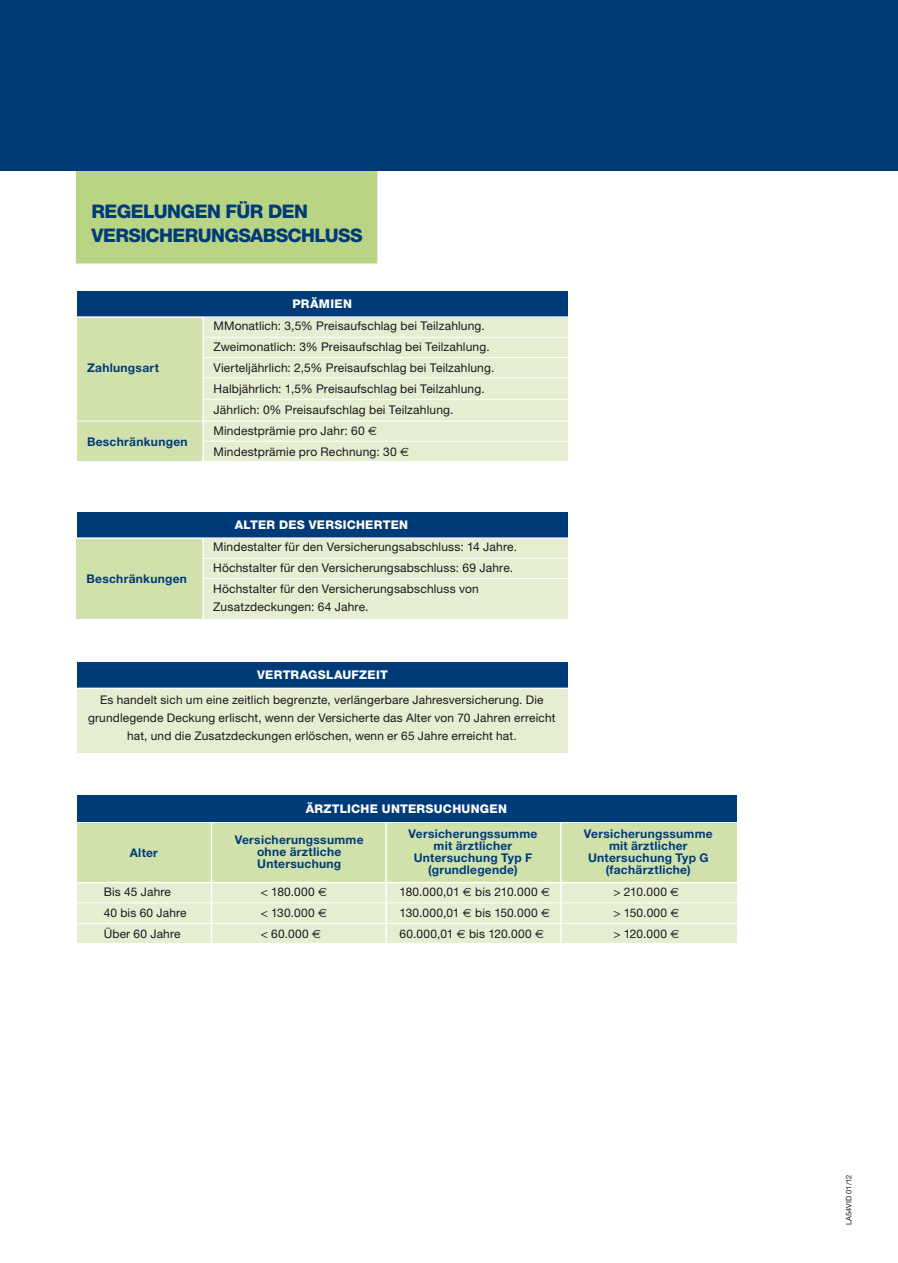
<style>
.page{position:relative;width:898px;height:1263px;background:#fff}
.page>*{position:absolute;margin:0;border:0;box-sizing:border-box;transform-origin:0 0}
.t1{font:800 18.75px/24px "Helvetica Neue";letter-spacing:-.03em;color:#003b79}
.t2{font:12px/21px "Helvetica Neue";letter-spacing:.015em;color:#1a171c}
.t3{font:700 12px/12px "Helvetica Neue";letter-spacing:.025em;color:#003b79;text-align:center}
.t4{font:800 12px "Helvetica Neue";letter-spacing:.025em;color:#fff}
.t5{font:11.85px/17.9px "Helvetica Neue";letter-spacing:.015em;color:#1a171c;text-align:center}
.t6{font:7.5px "Helvetica Neue";color:#1a171c}
.s1{font-family:"Euro Sans"}
</style>
<div class="page">
<div style="left:77px;top:810px;width:659px;height:133px;background:#e5eed1"></div>
<div style="left:76px;top:148px;width:301px;height:115px;background:#b9d482"></div>
<div style="left:0;top:0;width:897px;height:170px;background:#003b79"></div>
<div style="left:77px;top:313px;width:490px;height:148px;background:#e5eed1"></div>
<div style="left:77px;top:291px;width:490px;height:26px;background:#003b79"></div>
<hr style="left:186px;top:337px;width:397px;height:1px;background:#fff">
<hr style="left:186px;top:357px;width:398px;height:1px;background:#fff">
<hr style="left:186px;top:377px;width:400px;height:1px;background:#fff">
<hr style="left:186px;top:399px;width:401px;height:1px;background:#fff">
<hr style="left:186px;top:441px;width:399px;height:1px;background:#fff">
<div style="left:77px;top:684px;width:490px;height:68px;background:#e5eed1"></div>
<div style="left:77px;top:662px;width:490px;height:26px;background:#003b79"></div>
<div style="left:77px;top:317px;width:125px;height:144px;background:#d0e1ab"></div>
<hr style="left:75px;top:316px;width:507px;height:2px;background:#fff">
<hr style="left:75px;top:421px;width:509px;height:1px;background:#fff">
<hr style="left:202px;top:317px;width:2px;height:155px;background:#fff">
<hr style="left:73px;top:902px;width:718px;height:1px;background:#fff">
<hr style="left:73px;top:923px;width:718px;height:1px;background:#fff">
<div style="left:77px;top:534px;width:490px;height:85px;background:#e5eed1"></div>
<div style="left:77px;top:512px;width:490px;height:26px;background:#003b79"></div>
<hr style="left:159px;top:558px;width:412px;height:1px;background:#fff">
<hr style="left:159px;top:578px;width:414px;height:1px;background:#fff">
<div style="left:77px;top:538px;width:126px;height:81px;background:#d0e1ab"></div>
<hr style="left:202px;top:538px;width:2px;height:89px;background:#fff">
<div style="left:77px;top:816px;width:659px;height:67px;background:#d0e1ab"></div>
<hr style="left:64px;top:882px;width:718px;height:1px;background:#fff">
<hr style="left:64px;top:821px;width:718px;height:2px;background:#fff">
<hr style="left:560px;top:815px;width:1px;height:137px;background:#fff">
<hr style="left:385px;top:815px;width:2px;height:137px;background:#fff">
<hr style="left:211px;top:815px;width:1px;height:137px;background:#fff">
<hr style="left:73px;top:688px;width:507px;height:1px;background:#fff">
<hr style="left:75px;top:537px;width:495px;height:2px;background:#fff">
<div style="left:77px;top:796px;width:659px;height:26px;background:#003b79"></div>
<h1 class="t1" style="left:91px;top:199px;width:272px">REGELUNGEN FÜR DEN<br>VERSICHERUNGSABSCHLUSS</h1>
<p class="t3" style="left:87px;top:362px;width:73px">Zahlungsart</p>
<p class="t3" style="left:87px;top:435px;width:102px">Beschränkungen</p>
<p class="t3" style="left:87px;top:573px;width:102px">Beschränkungen</p>
<p class="t4" style="left:292px;top:297px;width:61px">PRÄMIEN</p>
<p class="t2" style="left:213px;top:315px;width:282px">MMonatlich: 3,5% Preisaufschlag bei Teilzahlung.<br>Zweimonatlich: 3% Preisaufschlag bei Teilzahlung.<br>Vierteljährlich: 2,5% Preisaufschlag bei Teilzahlung.<br>Halbjährlich: 1,5% Preisaufschlag bei Teilzahlung.<br>Jährlich: 0% Preisaufschlag bei Teilzahlung.<br>Mindestprämie pro Jahr: 60 <span class="s1">€<br></span>Mindestprämie pro Rechnung: 30 <span class="s1">€</span></p>
<p class="t4" style="left:235px;top:518px;width:175px">ALTER DES VERSICHERTEN</p>
<p class="t2" style="left:213px;top:536px;width:305px">Mindestalter für den Versicherungsabschluss: 14 Jahre.<br>Höchstalter für den Versicherungsabschluss: 69 Jahre.<br>Höchstalter für den Versicherungsabschluss von</p>
<p class="t2" style="left:213px;top:596px;width:157px">Zusatzdeckungen: 64 Jahre.</p>
<p class="t4" style="left:257px;top:668px;width:132px">VERTRAGSLAUFZEIT</p>
<p class="t5" style="left:88px;top:691px;width:469px">Es handelt sich um eine zeitlich begrenzte, verlängerbare Jahresversicherung. Die grundlegende Deckung erlischt, wenn der Versicherte das Alter von 70 Jahren erreicht hat, und die Zusatzdeckungen erlöschen, wenn er 65 Jahre erreicht hat.</p>
<p class="t3" style="left:130px;top:847px;width:30px">Alter</p>
<p class="t4" style="left:306px;top:801px;width:203px">ÄRZTLICHE UNTERSUCHUNGEN</p>
<p class="t3" style="left:235px;top:834px;width:130px">Versicherungssumme ohne ärztliche<br>Untersuchung</p>
<p class="t3" style="left:408px;top:827px;width:130px">Versicherungssumme mit ärztlicher<br>Untersuchung Typ F (grundlegende)</p>
<p class="t3" style="left:583px;top:827px;width:130px">Versicherungssumme mit ärztlicher<br>Untersuchung Typ G (fachärztliche)</p>
<p class="t5" style="left:104px;top:882px;width:69px">Bis 45 Jahre</p>
<p class="t5" style="left:261px;top:882px;width:68px">&lt; 180.000 <span class="s1">€</span></p>
<p class="t5" style="left:399px;top:882px;width:152px">180.000,01 <span class="s1">€</span> bis 210.000 <span class="s1">€</span></p>
<p class="t5" style="left:613px;top:882px;width:67px">&gt; 210.000 <span class="s1">€</span></p>
<p class="t5" style="left:104px;top:903px;width:84px">40 bis 60 Jahre</p>
<p class="t5" style="left:261px;top:903px;width:68px">&lt; 130.000 <span class="s1">€</span></p>
<p class="t5" style="left:399px;top:903px;width:152px">130.000,01 <span class="s1">€</span> bis 150.000 <span class="s1">€</span></p>
<p class="t5" style="left:613px;top:903px;width:68px">&gt; 150.000 <span class="s1">€</span></p>
<p class="t5" style="left:104px;top:924px;width:78px">Über 60 Jahre</p>
<p class="t5" style="left:260px;top:924px;width:62px">&lt; 60.000 <span class="s1">€</span></p>
<p class="t5" style="left:399px;top:924px;width:146px">60.000,01 <span class="s1">€</span> bis 120.000 <span class="s1">€</span></p>
<p class="t5" style="left:613px;top:924px;width:67px">&gt; 120.000 <span class="s1">€</span></p>
<p class="t6" style="left:843px;top:1225px;width:52px;rotate:-90deg">LA54VID 01/12</p>
</div>
